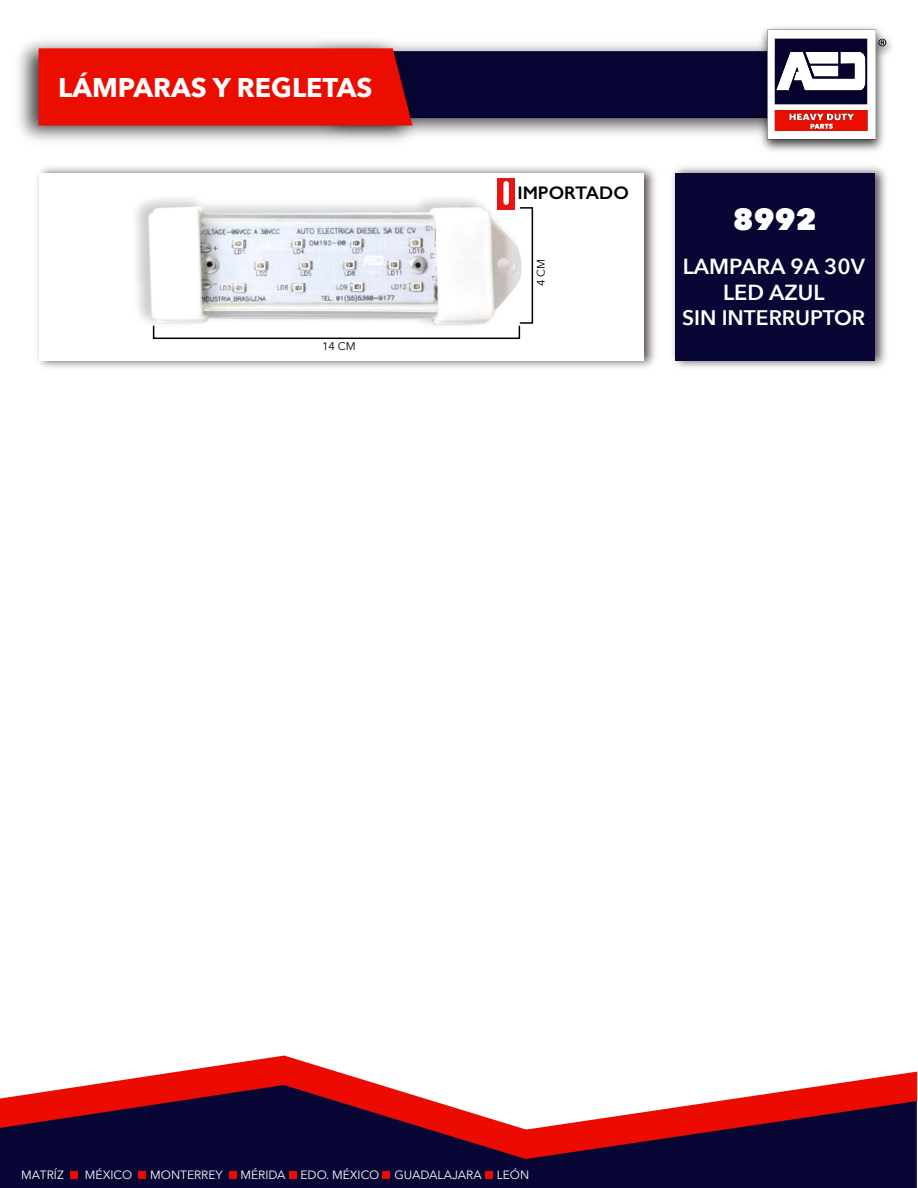
<style>
.page{position:relative;width:918px;height:1188px;background:#fff}
.page>*{position:absolute;margin:0;border:0;box-sizing:border-box;transform-origin:0 0}
.t1{font:800 30px "Avenir Next";color:#fff}
.t2{font:700 27px "Avenir Next";color:#fff}
.t3{font:600 21.75px/26.1px "Avenir Next";color:#fff;text-align:center}
.t4{font:600 21px "Avenir Next";color:#fff}
.t5{font:600 18.3px "Gill Sans";color:#000}
.t6{font:12px "Avenir Next";color:#fff}
.t7{font:11.1px "Avenir Next";color:#000}
</style>
<div class="page">
<img style="left:18px;top:41px;width:385px;height:100px">
<svg style="left:719px;top:1072px;width:198px;height:29px"></svg>
<svg style="left:90px;top:1056px;width:290px;height:29px"></svg>
<svg style="left:620px;top:1101px;width:297px;height:87px;background:#410e2e"></svg>
<svg style="left:0;top:1085px;width:620px;height:103px;background:#552340"></svg>
<img style="left:761px;top:27px;width:131px;height:124px">
<svg style="left:39px;top:30px;width:847px;height:109px"></svg>
<div style="left:70px;top:1171px;width:8px;height:8px;background:#eb0b00"></div>
<div style="left:138px;top:1171px;width:8px;height:8px;background:#eb0b00"></div>
<div style="left:229px;top:1171px;width:8px;height:8px;background:#eb0b00"></div>
<div style="left:289px;top:1171px;width:8px;height:8px;background:#eb0b00"></div>
<div style="left:383px;top:1171px;width:7px;height:8px;background:#eb0b00"></div>
<div style="left:485px;top:1171px;width:8px;height:8px;background:#eb0b00"></div>
<img style="left:37px;top:166px;width:619px;height:202px">
<div style="left:40px;top:173px;width:604px;height:188px;background:#fff"></div>
<img style="left:672px;top:166px;width:215px;height:202px">
<div style="left:675px;top:173px;width:200px;height:188px;background:#070634"></div>
<div style="left:498px;top:178px;width:17px;height:32px;background:#ea1312"></div>
<div style="left:503px;top:181px;width:6px;height:24px;background:#fff;border-radius:3px"></div>
<img style="left:136px;top:186px;width:385px;height:150px">
<img style="left:145px;top:203px;width:376px;height:125px">
<div style="left:519px;top:207px;width:14px;height:117px;border:2px solid #000"></div>
<div style="left:153px;top:325px;width:367px;height:14px;border:2px solid #000"></div>
<h2 class="t2" style="left:58px;top:65px;width:316px">LÁMPARAS Y REGLETAS</h2>
<p class="t7" style="left:322px;top:337px;width:35px">14 CM</p>
<h3 class="t5" style="left:517px;top:181px;width:113px">IMPORTADO</h3>
<p class="t7" style="left:532px;top:286px;width:29px;rotate:-90deg">4 CM</p>
<h1 class="t1" style="left:733px;top:201px;width:85px">8992</h1>
<h3 class="t3" style="left:683px;top:253px;width:184px">LAMPARA 9A 30V<br>LED AZUL</h3>
<h3 class="t4" style="left:682px;top:300px;width:185px">SIN INTERRUPTOR</h3>
<p class="t6" style="left:21px;top:1165px;width:44px">MATRÍZ</p>
<p class="t6" style="left:85px;top:1165px;width:49px">MÉXICO</p>
<p class="t6" style="left:150px;top:1165px;width:74px">MONTERREY</p>
<p class="t6" style="left:241px;top:1165px;width:140px">MÉRIDA EDO. MÉXICO</p>
<p class="t6" style="left:394px;top:1165px;width:136px">GUADALAJARA LEÓN</p>
</div>
